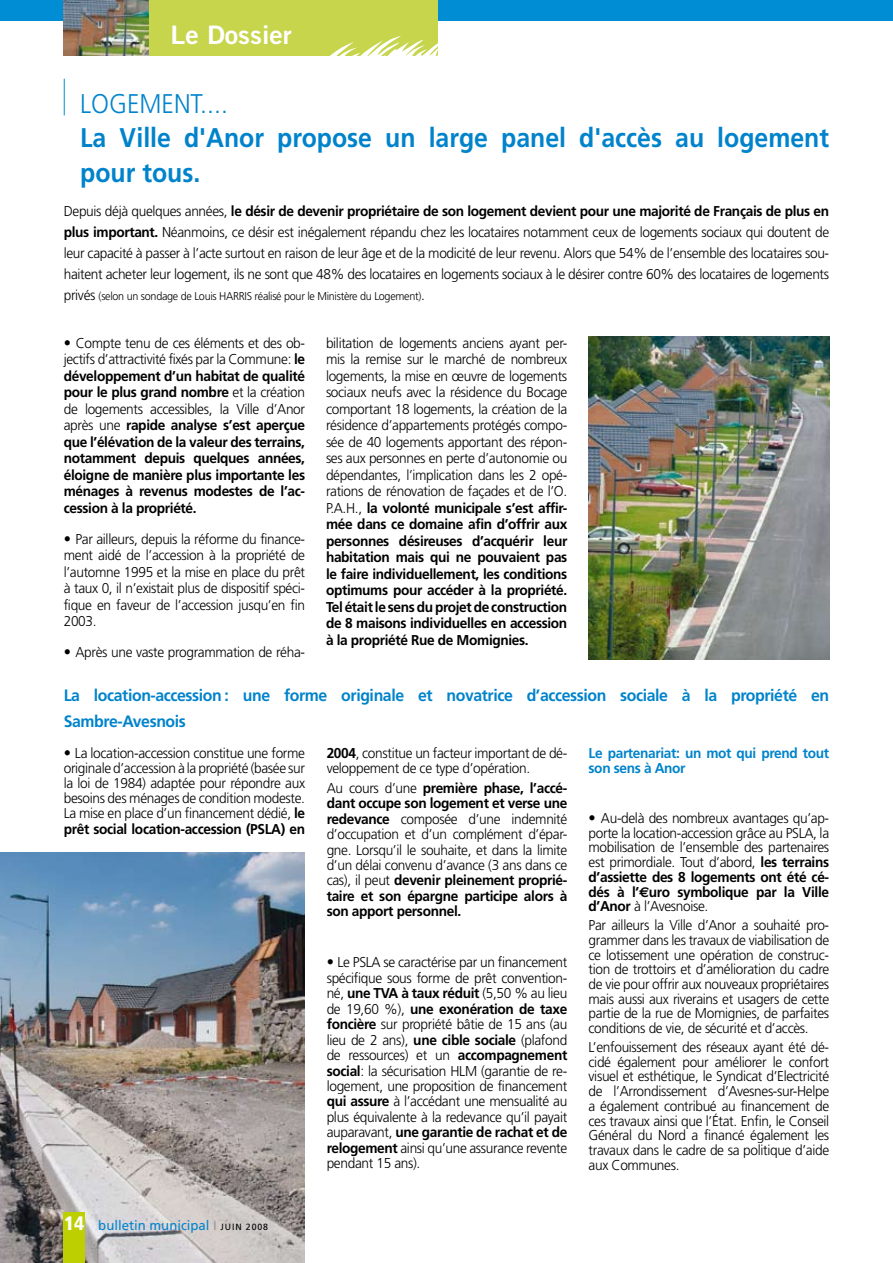
<style>
.page{position:relative;width:893px;height:1263px;background:#fff}
.page>*{position:absolute;margin:0;border:0;box-sizing:border-box;transform-origin:0 0}
.t1{font:700 27px/34.5px "Frutiger";color:#0083cb;scale:.92 1}
.t2{font:300 27px "Frutiger";color:#0083cb;scale:.92 1}
.t3{font:25.5px "Trade Gothic Bold Two";color:#fff;scale:1.05 1}
.t4{font:700 16.5px/25.2px "Frutiger";letter-spacing:-.025em;color:#0083cb;scale:.96 1}
.t5{font:300 14.25px/16.5px "Frutiger";letter-spacing:-.025em;color:#000;text-align:justify;scale:.96 1}
.t6{font:700 14.25px/16.5px "Frutiger";letter-spacing:-.025em;color:#000;text-align:justify;scale:.96 1}
.t7{font:700 14.25px/15px "Frutiger";letter-spacing:-.025em;color:#0083cb;scale:.96 1}
.t8{font:13.5px "Frutiger";color:#0083cb}
.t9{font:300 11.25px "Frutiger";letter-spacing:-.025em;color:#000;scale:.96 1}
.s1{font-weight:700}
.s2{font-size:14.25px}
.s3{font-size:15px}
.s4{font-weight:300}
.s5{font-weight:700;font-size:15px}
.s6{font-family:"Euro Sans";font-weight:700}
.s7{font-weight:900;font-stretch:condensed;font-size:19.5px;color:#fff}
.s8{color:#97979b}
.s9{font-size:9px;color:#000}
</style>
<div class="page">
<div style="left:0;top:0;width:893px;height:21px;background:#008dd3"></div>
<div style="left:81px;top:0;width:357px;height:55px;background:#c6d54c"></div>
<svg style="left:320px;top:36px;width:118px;height:20px"></svg>
<hr style="left:64px;top:79px;width:1px;height:36px;background:#008dd3">
<img style="left:589px;top:336px;width:240px;height:324px">
<img style="left:0;top:853px;width:304px;height:410px">
<div style="left:64px;top:1212px;width:21px;height:51px;background:#bdcf00"></div>
<img style="left:64px;top:0;width:85px;height:55px">
<h2 class="t3" style="left:171px;top:19px;width:117px">Le Dossier</h2>
<h1 class="t2" style="left:80px;top:88px;width:162px">LOGEMENT....</h1>
<h1 class="t1" style="left:80px;top:121px;width:815px">La Ville d'Anor propose un large panel d'accès au logement pour tous.</h1>
<p class="t5" style="left:64px;top:200px;width:799px;line-height:21px">Depuis déjà quelques années, <span class="s1">le désir de devenir propriétaire de son logement devient pour une majorité de Français de plus en plus important.</span> Néanmoins, ce désir est inégalement répandu chez les locataires notamment ceux de logements sociaux qui doutent de leur capacité à passer à l’acte surtout en raison de leur âge et de la modicité de leur revenu. Alors que 54% de l’ensemble des locataires sou&shy;haitent acheter leur logement, ils ne sont que 48% des locataires en logements sociaux à le désirer contre 60% des locataires de logements</p>
<p class="t9" style="left:64px;top:289px;width:378px"><span class="s2">privés</span> (selon un sondage de Louis HARRIS réalisé pour le Ministère du Logement)<span class="s2">.</span></p>
<p class="t6" style="left:64px;top:334px;width:253px"><span class="s3">•</span> <span class="s4">Compte tenu de ces éléments et des ob&shy;jectifs d’attractivité fixés par la Commune:</span> le développement d’un habitat de qualité pour le plus grand nombre <span class="s4">et la création de logements accessibles, la Ville d’Anor après une</span> rapide analyse s’est aperçue que l’élévation de la valeur des terrains, notamment depuis quelques années, éloigne de manière plus importante les ménages à revenus modestes de l’ac&shy;cession à la propriété.</p>
<p class="t5" style="left:64px;top:530px;width:253px"><span class="s5">•</span> Par ailleurs, depuis la réforme du finance&shy;ment aidé de l’accession à la propriété de l’automne 1995 et la mise en place du prêt à taux 0, il n’existait plus de dispositif spéci&shy;fique en faveur de l’accession jusqu’en fin 2003.</p>
<p class="t5" style="left:64px;top:644px;width:253px"><span class="s5">•</span> Après une vaste programmation de réha-</p>
<p class="t4" style="left:64px;top:683px;width:799px">La location-accession : une forme originale et novatrice d’accession sociale à la propriété en<br>Sambre-Avesnois</p>
<p class="t5" style="left:64px;top:745px;width:253px;line-height:15.1px"><span class="s5">•</span> La location-accession constitue une forme originale d’accession à la propriété (basée sur la loi de 1984) adaptée pour répondre aux besoins des ménages de condition modeste.<br>La mise en place d’un financement dédié, <span class="s1">le prêt social location-accession (PSLA) en</span></p>
<p class="t5" style="left:327px;top:745px;width:252px;line-height:15.5px"><span class="s1">2004</span>, constitue un facteur important de dé&shy;veloppement de ce type d’opération.</p>
<p class="t5" style="left:326px;top:334px;width:253px">bilitation de logements anciens ayant per&shy;mis la remise sur le marché de nombreux logements, la mise en œuvre de logements sociaux neufs avec la résidence du Bocage comportant 18 logements, la création de la résidence d’appartements protégés compo&shy;sée de 40 logements apportant des répon&shy;ses aux personnes en perte d’autonomie ou dépendantes, l’implication dans les 2 opé&shy;rations de rénovation de façades et de l’O.<br>P.A.H., <span class="s1">la volonté municipale s’est affir&shy;mée dans ce domaine afin d’offrir aux personnes désireuses d’acquérir leur habitation mais qui ne pouvaient pas le faire individuellement, les conditions optimums pour accéder à la propriété.<br>Tel était le sens du projet de construction de 8 maisons individuelles en accession à la propriété Rue de Momignies.</span></p>
<p class="t7" style="left:589px;top:745px;width:252px">Le partenariat: un mot qui prend tout son sens à Anor</p>
<p class="t5" style="left:589px;top:811px;width:252px;line-height:14.7px"><span class="s5">•</span> Au-delà des nombreux avantages qu’ap&shy;porte la location-accession grâce au PSLA, la mobilisation de l’ensemble des partenaires est primordiale. Tout d’abord, <span class="s1">les terrains d’assiette des 8 logements ont été cé&shy;dés à l’</span><span class="s6">€</span><span class="s1">uro symbolique par la Ville d’Anor</span> à l’Avesnoise.</p>
<p class="t5" style="left:589px;top:918px;width:252px;line-height:14.7px">Par ailleurs la Ville d’Anor a souhaité pro&shy;grammer dans les travaux de viabilisation de ce lotissement une opération de construc&shy;tion de trottoirs et d’amélioration du cadre de vie pour offrir aux nouveaux propriétaires mais aussi aux riverains et usagers de cette partie de la rue de Momignies, de parfaites conditions de vie, de sécurité et d’accès.</p>
<p class="t5" style="left:589px;top:1040px;width:252px;line-height:14.7px">L’enfouissement des réseaux ayant été dé&shy;cidé également pour améliorer le confort visuel et esthétique, le Syndicat d’Electricité de l’Arrondissement d’Avesnes-sur-Helpe a également contribué au financement de ces travaux ainsi que l’État. Enfin, le Conseil Général du Nord a financé également les travaux dans le cadre de sa politique d’aide aux Communes.</p>
<p class="t5" style="left:327px;top:780px;width:252px;line-height:15.5px">Au cours d’une <span class="s1">première phase, l’accé&shy;dant occupe son logement et verse une redevance</span> composée d’une indemnité d’occupation et d’un complément d’épar&shy;gne. Lorsqu’il le souhaite, et dans la limite d’un délai convenu d’avance (3 ans dans ce cas), il peut <span class="s1">devenir pleinement proprié&shy;taire et son épargne participe alors à son apport personnel.</span></p>
<p class="t5" style="left:327px;top:955px;width:252px;line-height:15.5px"><span class="s5">•</span> Le PSLA se caractérise par un financement spécifique sous forme de prêt convention&shy;né, <span class="s1">une TVA à taux réduit</span> (5,50 % au lieu de 19,60 %), <span class="s1">une exonération de taxe foncière</span> sur propriété bâtie de 15 ans (au lieu de 2 ans), <span class="s1">une cible sociale</span> (plafond de ressources) et un <span class="s1">accompagnement social</span>: la sécurisation HLM (garantie de re&shy;logement, une proposition de financement <span class="s1">qui assure</span> à l’accédant une mensualité au plus équivalente à la redevance qu’il payait auparavant, <span class="s1">une garantie de rachat et de relogement</span> ainsi qu’une assurance revente pendant 15 ans).</p>
<p class="t8" style="left:64px;top:1217px;width:206px"><span class="s7">14</span> bulletin municipal <span class="s8">I</span> <span class="s9">JUIN 2008</span></p>
</div>
